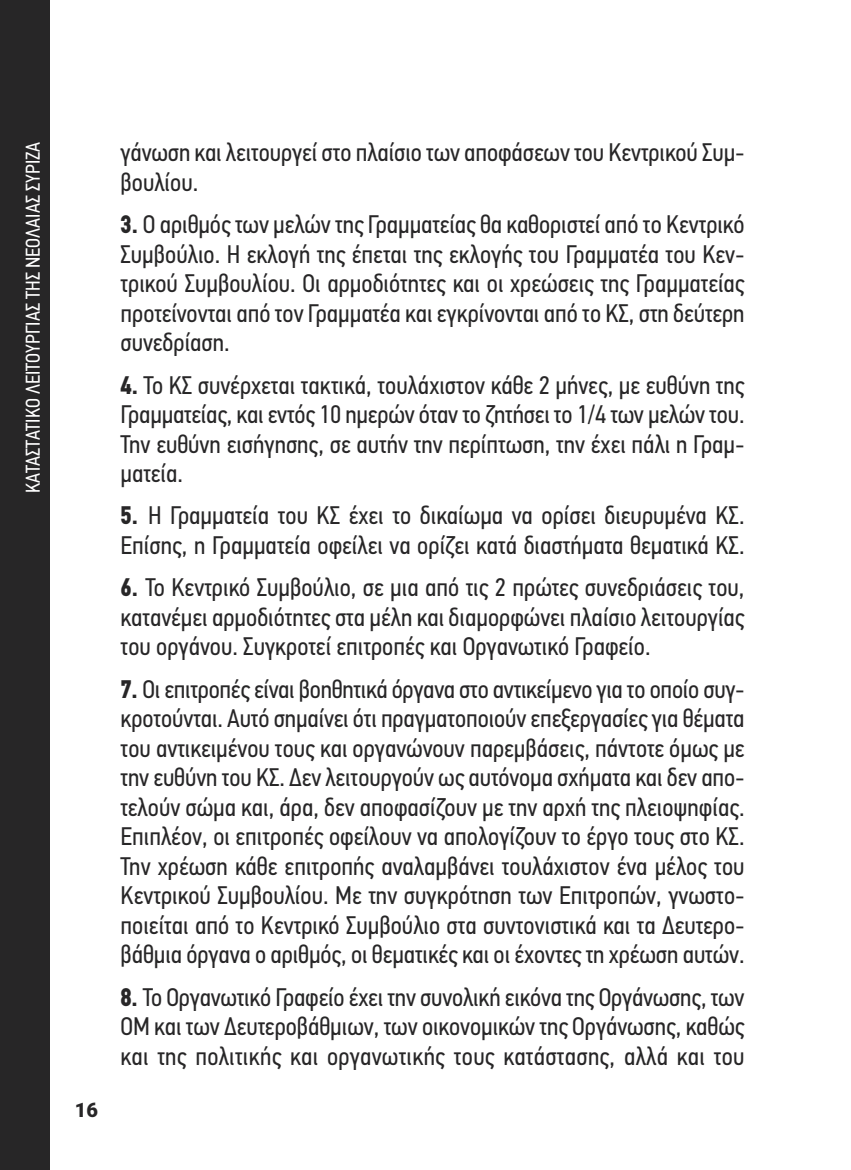
<style>
.page{position:relative;width:851px;height:1170px;background:#fff}
.page>*{position:absolute;margin:0;border:0;box-sizing:border-box;transform-origin:0 0}
.t1{font:25.5px/29.5px "PF Din Text Cond Pro";color:#272627;text-align:justify}
.t2{font:20px "PF Din Text Cond Pro";color:#fff}
.t3{font:900 20px "Roboto";color:#272627}
.s1{font-family:"PF Din Text";font-weight:900;font-stretch:condensed}
</style>
<div class="page">
<div style="left:0;top:0;width:50px;height:1169px;background:#272627"></div>
<p class="t2" style="left:21px;top:493px;width:353px;rotate:-90deg">ΚΑΤΑΣΤΑΤΙΚΟ ΛΕΙΤΟΥΡΓΙΑΣ ΤΗΣ ΝΕΟΛΑΙΑΣ ΣΥΡΙΖΑ</p>
<p class="t3" style="left:75px;top:1098px;width:25px">16</p>
<p class="t1" style="left:120px;top:137px;width:625px">γάνωση και λειτουργεί στο πλαίσιο των αποφάσεων του Κεντρικού Συµ&shy;βουλίου.</p>
<p class="t1" style="left:120px;top:210px;width:625px"><span class="s1">3.</span> Ο αριθµός των µελών της Γραµµατείας θα καθοριστεί από το Κεντρικό Συµβούλιο. Η εκλογή της έπεται της εκλογής του Γραµµατέα του Κεν&shy;τρικού Συµβουλίου. Οι αρµοδιότητες και οι χρεώσεις της Γραµµατείας προτείνονται από τον Γραµµατέα και εγκρίνονται από το ΚΣ, στη δεύτερη συνεδρίαση.</p>
<p class="t1" style="left:120px;top:370px;width:625px"><span class="s1">4.</span> Το ΚΣ συνέρχεται τακτικά, τουλάχιστον κάθε 2 µήνες, µε ευθύνη της Γραµµατείας, και εντός 10 ηµερών όταν το ζητήσει το 1/4 των µελών του.<br>Την ευθύνη εισήγησης, σε αυτήν την περίπτωση, την έχει πάλι η Γραµ&shy;µατεία.</p>
<p class="t1" style="left:120px;top:501px;width:625px"><span class="s1">5.</span> Η Γραµµατεία του ΚΣ έχει το δικαίωµα να ορίσει διευρυµένα ΚΣ.<br>Επίσης, η Γραµµατεία οφείλει να ορίζει κατά διαστήµατα θεµατικά ΚΣ.</p>
<p class="t1" style="left:120px;top:572px;width:625px"><span class="s1">6.</span> Το Κεντρικό Συµβούλιο, σε µια από τις 2 πρώτες συνεδριάσεις του, κατανέµει αρµοδιότητες στα µέλη και διαµορφώνει πλαίσιο λειτουργίας του οργάνου. Συγκροτεί επιτροπές και Οργανωτικό Γραφείο.</p>
<p class="t1" style="left:120px;top:674px;width:625px"><span class="s1">7.</span> Οι επιτροπές είναι βοηθητικά όργανα στο αντικείµενο για το οποίο συγ&shy;κροτούνται. Αυτό σηµαίνει ότι πραγµατοποιούν επεξεργασίες για θέµατα του αντικειµένου τους και οργανώνουν παρεµβάσεις, πάντοτε όµως µε την ευθύνη του ΚΣ. ∆εν λειτουργούν ως αυτόνοµα σχήµατα και δεν απο&shy;τελούν σώµα και, άρα, δεν αποφασίζουν µε την αρχή της πλειοψηφίας.<br>Επιπλέον, οι επιτροπές οφείλουν να απολογίζουν το έργο τους στο ΚΣ.<br>Την χρέωση κάθε επιτροπής αναλαµβάνει τουλάχιστον ένα µέλος του Κεντρικού Συµβουλίου. Με την συγκρότηση των Επιτροπών, γνωστο&shy;ποιείται από το Κεντρικό Συµβούλιο στα συντονιστικά και τα ∆ευτερο&shy;βάθµια όργανα ο αριθµός, οι θεµατικές και οι έχοντες τη χρέωση αυτών.</p>
<p class="t1" style="left:120px;top:981px;width:625px"><span class="s1">8.</span> Το Οργανωτικό Γραφείο έχει την συνολική εικόνα της Οργάνωσης, των ΟΜ και των ∆ευτεροβάθµιων, των οικονοµικών της Οργάνωσης, καθώς και της πολιτικής και οργανωτικής τους κατάστασης, αλλά και του</p>
</div>
